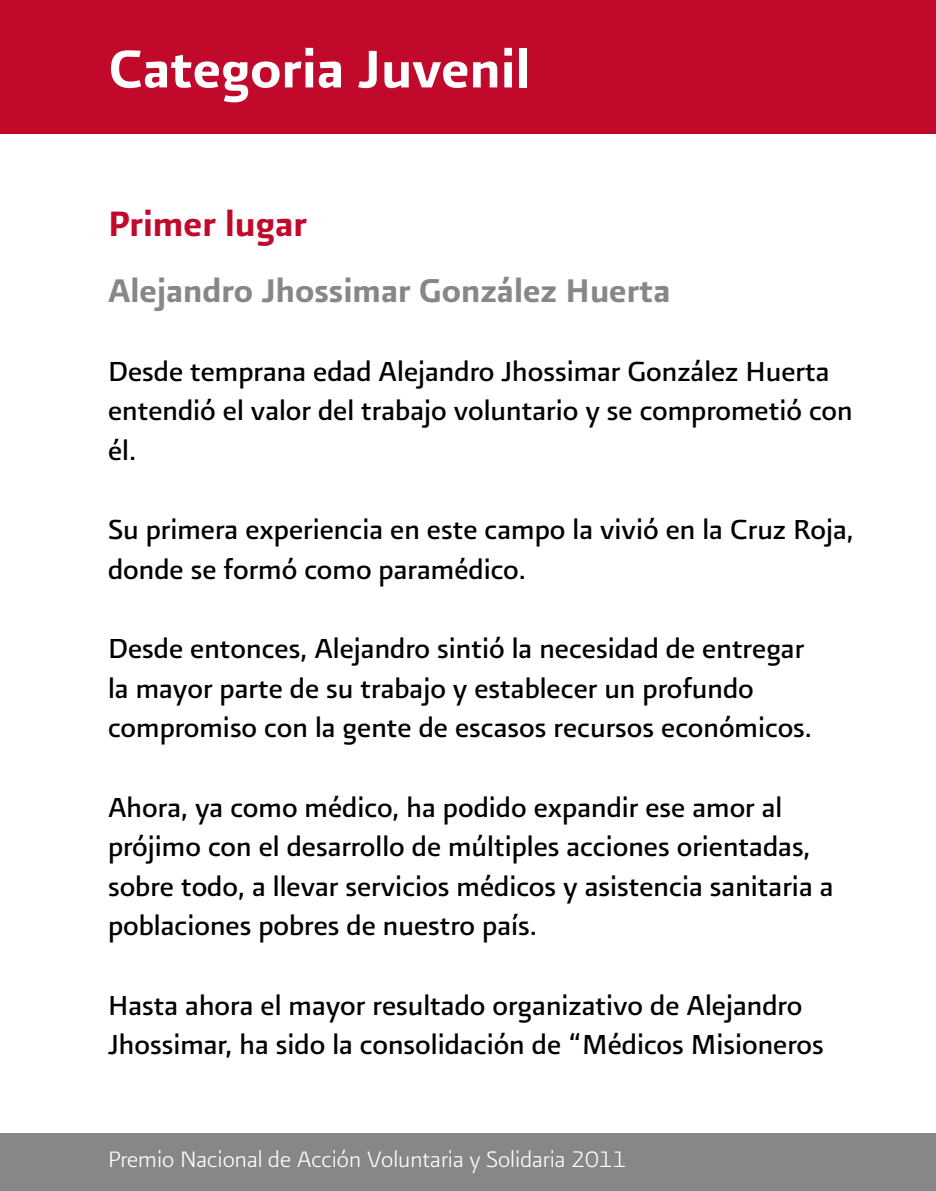
<style>
.page{position:relative;width:936px;height:1191px;background:#fff}
.page>*{position:absolute;margin:0;border:0;box-sizing:border-box;transform-origin:0 0}
.t1{font:63px "Presidencia Firme";color:#fff}
.t2{font:42px "Presidencia Firme";color:#c10a2b}
.t3{font:39px "Presidencia Firme";color:#87878a}
.t4{font:33px/39.6px "Presidencia Base";color:#000}
.t5{font:27px "Presidencia Fina";color:#fff}
</style>
<div class="page">
<div style="left:0;top:0;width:935px;height:134px;background:#c10a2b"></div>
<div style="left:0;top:1133px;width:935px;height:58px;background:#87878a"></div>
<h1 class="t1" style="left:109px;top:33px;width:422px">Categoria Juvenil</h1>
<p class="t2" style="left:108px;top:199px;width:201px">Primer lugar</p>
<p class="t3" style="left:108px;top:268px;width:564px">Alejandro Jhossimar González Huerta</p>
<p class="t4" style="left:108px;top:351px;width:746px">Desde temprana edad Alejandro Jhossimar González Huerta entendió el valor del trabajo voluntario y se comprometió con él.</p>
<p class="t4" style="left:108px;top:509px;width:747px">Su primera experiencia en este campo la vivió en la Cruz Roja, donde se formó como paramédico.</p>
<p class="t4" style="left:108px;top:628px;width:705px">Desde entonces, Alejandro sintió la necesidad de entregar la mayor parte de su trabajo y establecer un profundo compromiso con la gente de escasos recursos económicos.</p>
<p class="t4" style="left:108px;top:786px;width:727px">Ahora, ya como médico, ha podido expandir ese amor al prójimo con el desarrollo de múltiples acciones orientadas, sobre todo, a llevar servicios médicos y asistencia sanitaria a poblaciones pobres de nuestro país.</p>
<p class="t4" style="left:108px;top:984px;width:717px">Hasta ahora el mayor resultado organizativo de Alejandro<br>Jhossimar, ha sido la consolidación de “Médicos Misioneros</p>
<p class="t5" style="left:108px;top:1144px;width:520px">Premio Nacional de Acción Voluntaria y Solidaria 2011</p>
</div>
